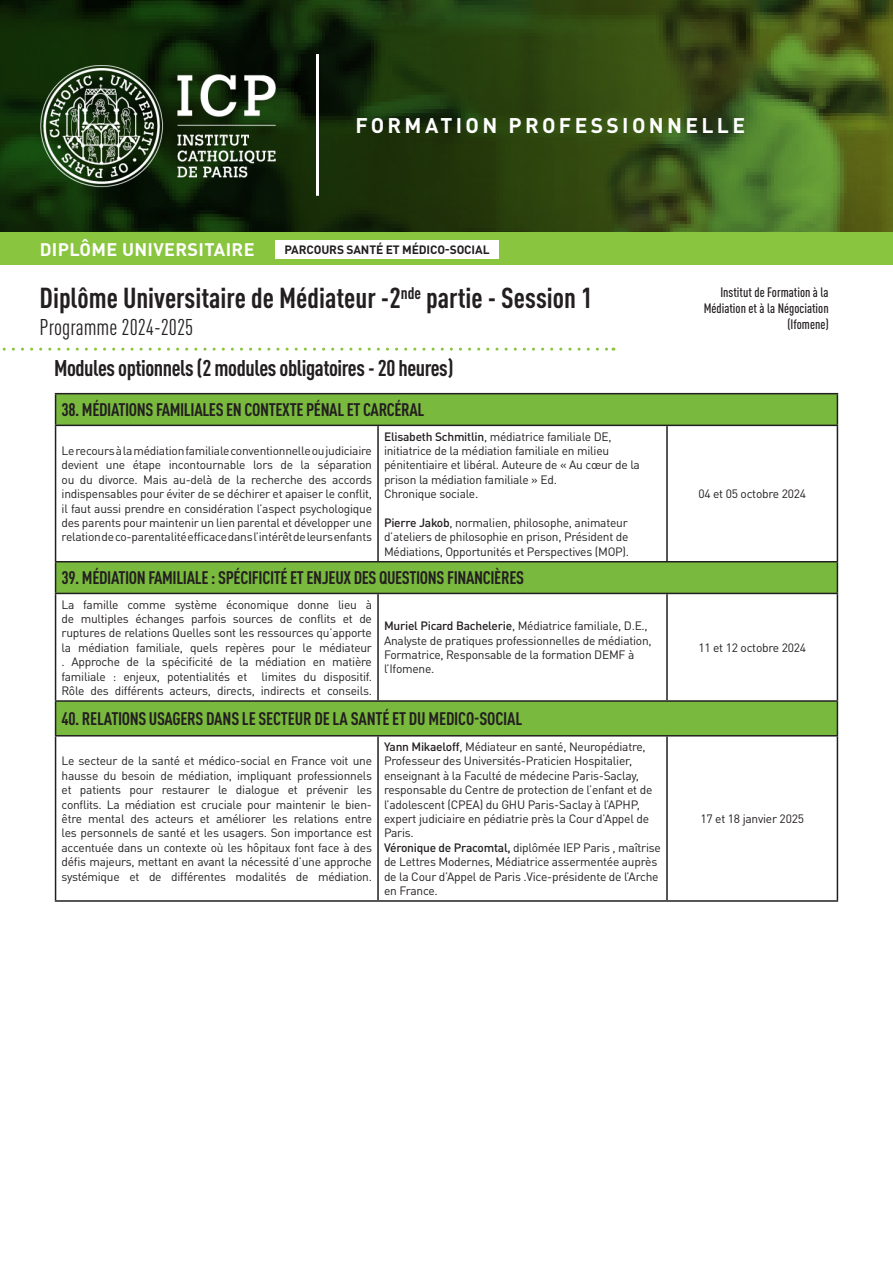
<style>
.page{position:relative;width:893px;height:1263px;background:#fff}
.page>*{position:absolute;margin:0;border:0;box-sizing:border-box;transform-origin:0 0}
.FC_titre_formation{font:700 condensed 28.5px "DINOT";color:#231f20}
.Les_Plus{font:700 condensed 22.5px "DINOT";letter-spacing:-.02em;color:#231f20}
.FC_titre_formation-2{font:condensed 22.5px "DINOT";color:#231f20}
.t1{font:700 21px "DINOT";letter-spacing:.16em;color:#fff}
.Les_Plus-2{font:700 condensed 18px "DINOT";letter-spacing:-.02em;color:#231f20}
.t2{font:700 18px "DINOT";letter-spacing:.02em;color:#fff}
.t3{font:500 condensed 13.5px/16.2px "DINOT";color:#231f20;text-align:right}
.Les_Plus-3{font:12px/14.4px "DINOT";letter-spacing:-.02em;color:#231f20;text-align:justify}
.Les_Plus-4{font:700 12px "DINOT";letter-spacing:-.01em;color:#231f20}
.s1{font-weight:500}
</style>
<div class="page">
<svg style="left:56px;top:394px;width:781px;height:341px"></svg>
<hr style="left:55px;top:393px;width:323px;height:1px;background:#231f20">
<hr style="left:55px;top:394px;width:1px;height:31px;background:#231f20">
<hr style="left:378px;top:393px;width:289px;height:1px;background:#231f20">
<hr style="left:667px;top:393px;width:171px;height:1px;background:#231f20">
<hr style="left:837px;top:394px;width:1px;height:31px;background:#231f20">
<hr style="left:55px;top:425px;width:323px;height:1px;background:#231f20">
<hr style="left:55px;top:426px;width:1px;height:135px;background:#231f20">
<hr style="left:378px;top:425px;width:289px;height:1px;background:#231f20">
<hr style="left:377px;top:426px;width:2px;height:135px;background:#231f20">
<hr style="left:667px;top:425px;width:171px;height:1px;background:#231f20">
<hr style="left:666px;top:426px;width:2px;height:135px;background:#231f20">
<hr style="left:837px;top:426px;width:1px;height:135px;background:#231f20">
<hr style="left:55px;top:561px;width:323px;height:1px;background:#231f20">
<hr style="left:55px;top:562px;width:1px;height:31px;background:#231f20">
<hr style="left:378px;top:561px;width:289px;height:1px;background:#231f20">
<hr style="left:667px;top:561px;width:171px;height:1px;background:#231f20">
<hr style="left:837px;top:562px;width:1px;height:31px;background:#231f20">
<hr style="left:55px;top:593px;width:323px;height:1px;background:#231f20">
<hr style="left:55px;top:594px;width:1px;height:106px;background:#231f20">
<hr style="left:378px;top:593px;width:289px;height:1px;background:#231f20">
<hr style="left:377px;top:594px;width:2px;height:106px;background:#231f20">
<hr style="left:667px;top:593px;width:171px;height:1px;background:#231f20">
<hr style="left:666px;top:594px;width:2px;height:106px;background:#231f20">
<hr style="left:837px;top:594px;width:1px;height:106px;background:#231f20">
<hr style="left:55px;top:700px;width:323px;height:2px;background:#231f20">
<hr style="left:55px;top:702px;width:1px;height:33px;background:#231f20">
<hr style="left:378px;top:700px;width:289px;height:2px;background:#231f20">
<hr style="left:667px;top:700px;width:171px;height:2px;background:#231f20">
<hr style="left:837px;top:702px;width:1px;height:33px;background:#231f20">
<hr style="left:55px;top:735px;width:323px;height:1px;background:#231f20">
<hr style="left:55px;top:736px;width:1px;height:164px;background:#231f20">
<hr style="left:378px;top:735px;width:289px;height:1px;background:#231f20">
<hr style="left:377px;top:736px;width:2px;height:164px;background:#231f20">
<hr style="left:667px;top:735px;width:171px;height:1px;background:#231f20">
<hr style="left:666px;top:736px;width:2px;height:164px;background:#231f20">
<hr style="left:837px;top:736px;width:1px;height:164px;background:#231f20">
<hr style="left:55px;top:900px;width:323px;height:2px;background:#231f20">
<hr style="left:378px;top:900px;width:289px;height:2px;background:#231f20">
<hr style="left:667px;top:900px;width:171px;height:2px;background:#231f20">
<img style="left:0;top:0;width:893px;height:233px">
<img style="left:41px;top:65px;width:234px;height:125px">
<div style="left:0;top:233px;width:893px;height:32px;background:#89c53f"></div>
<hr style="left:316px;top:54px;width:3px;height:142px;background:#fff">
<svg style="left:2px;top:348px;width:612px;height:3px"></svg>
<div style="left:275px;top:240px;width:224px;height:19px;background:#fff"></div>
<p class="t1" style="left:355px;top:112px;width:391px">FORMATION PROFESSIONNELLE</p>
<p class="t2" style="left:40px;top:238px;width:216px">DIPLÔME UNIVERSITAIRE</p>
<p class="Les_Plus-4" style="left:284px;top:241px;width:207px">PARCOURS SANTÉ ET MÉDICO-SOCIAL</p>
<p class="FC_titre_formation" style="left:40px;top:281px;width:554px">Diplôme Universitaire de Médiateur -2<sup>nde</sup> partie - Session 1</p>
<p class="FC_titre_formation-2" style="left:40px;top:314px;width:155px">Programme 2024-2025</p>
<p class="Les_Plus" style="left:54px;top:354px;width:401px">Modules optionnels (2 modules obligatoires - 20 heures)</p>
<p class="Les_Plus-2" style="left:62px;top:399px;width:364px">38. MÉDIATIONS FAMILIALES EN CONTEXTE PÉNAL ET CARCÉRAL</p>
<p class="Les_Plus-3" style="left:62px;top:443px;width:312px">Le recours à la médiation familiale conventionnelle ou judiciaire devient une étape incontournable lors de la séparation ou du divorce. Mais au-delà de la recherche des accords indispensables pour éviter de se déchirer et apaiser le conflit, il faut aussi prendre en considération l’aspect psychologique des parents pour maintenir un lien parental et développer une relation de co-parentalité efficace dans l’intérêt de leurs enfants</p>
<p class="Les_Plus-3" style="left:384px;top:429px;width:257px;text-align:left"><span class="s1">Elisabeth Schmitlin</span>, médiatrice familiale DE, initiatrice de la médiation familiale en milieu pénitentiaire et libéral. Auteure de « Au cœur de la prison la médiation familiale » Ed.</p>
<p class="Les_Plus-3" style="left:384px;top:486px;width:96px">Chronique sociale.</p>
<p class="Les_Plus-3" style="left:384px;top:515px;width:247px"><span class="s1">Pierre Jakob</span>, normalien, philosophe, animateur d’ateliers de philosophie en prison, Président de Médiations, Opportunités et Perspectives (MOP).</p>
<p class="Les_Plus-2" style="left:62px;top:567px;width:464px">39. MÉDIATION FAMILIALE : SPÉCIFICITÉ ET ENJEUX DES QUESTIONS FINANCIÈRES</p>
<p class="Les_Plus-3" style="left:62px;top:597px;width:312px">La famille comme système économique donne lieu à de multiples échanges parfois sources de conflits et de ruptures de relations Quelles sont les ressources qu’apporte la médiation familiale, quels repères pour le médiateur . Approche de la spécificité de la médiation en matière familiale : enjeux, potentialités et limites du dispositif.<br>Rôle des différents acteurs, directs, indirects et conseils.</p>
<p class="Les_Plus-3" style="left:384px;top:618px;width:269px;text-align:left"><span class="s1">Muriel Picard Bachelerie</span>, Médiatrice familiale, D.E., Analyste de pratiques professionnelles de médiation, Formatrice, Responsable de la formation DEMF à l’Ifomene.</p>
<p class="Les_Plus-2" style="left:62px;top:708px;width:462px">40. RELATIONS USAGERS DANS LE SECTEUR DE LA SANTÉ ET DU MEDICO-SOCIAL</p>
<p class="Les_Plus-3" style="left:62px;top:754px;width:312px">Le secteur de la santé et médico-social en France voit une hausse du besoin de médiation, impliquant professionnels et patients pour restaurer le dialogue et prévenir les conflits. La médiation est cruciale pour maintenir le bien&shy;être mental des acteurs et améliorer les relations entre les personnels de santé et les usagers. Son importance est accentuée dans un contexte où les hôpitaux font face à des défis majeurs, mettant en avant la nécessité d’une approche systémique et de différentes modalités de médiation.</p>
<p class="Les_Plus-3" style="left:384px;top:739px;width:270px;text-align:left"><span class="s1">Yann Mikaeloff</span>, Médiateur en santé, Neuropédiatre, Professeur des Universités-Praticien Hospitalier, enseignant à la Faculté de médecine Paris-Saclay, responsable du Centre de protection de l’enfant et de l’adolescent (CPEA) du GHU Paris-Saclay à l’APHP, expert judiciaire en pédiatrie près la Cour d’Appel de Paris.</p>
<p class="Les_Plus-3" style="left:384px;top:840px;width:278px;text-align:left"><span class="s1">Véronique de Pracomtal,</span> diplômée IEP Paris , maîtrise de Lettres Modernes, Médiatrice assermentée auprès de la Cour d’Appel de Paris .Vice-présidente de l’Arche en France.</p>
<p class="t3" style="left:704px;top:284px;width:126px">Institut de Formation à la<br>Médiation et à la Négociation (Ifomene)</p>
<p class="Les_Plus-3" style="left:698px;top:486px;width:109px">04 et 05 octobre 2024</p>
<p class="Les_Plus-3" style="left:698px;top:640px;width:109px">11 et 12 octobre 2024</p>
<p class="Les_Plus-3" style="left:700px;top:811px;width:105px">17 et 18 janvier 2025</p>
</div>
